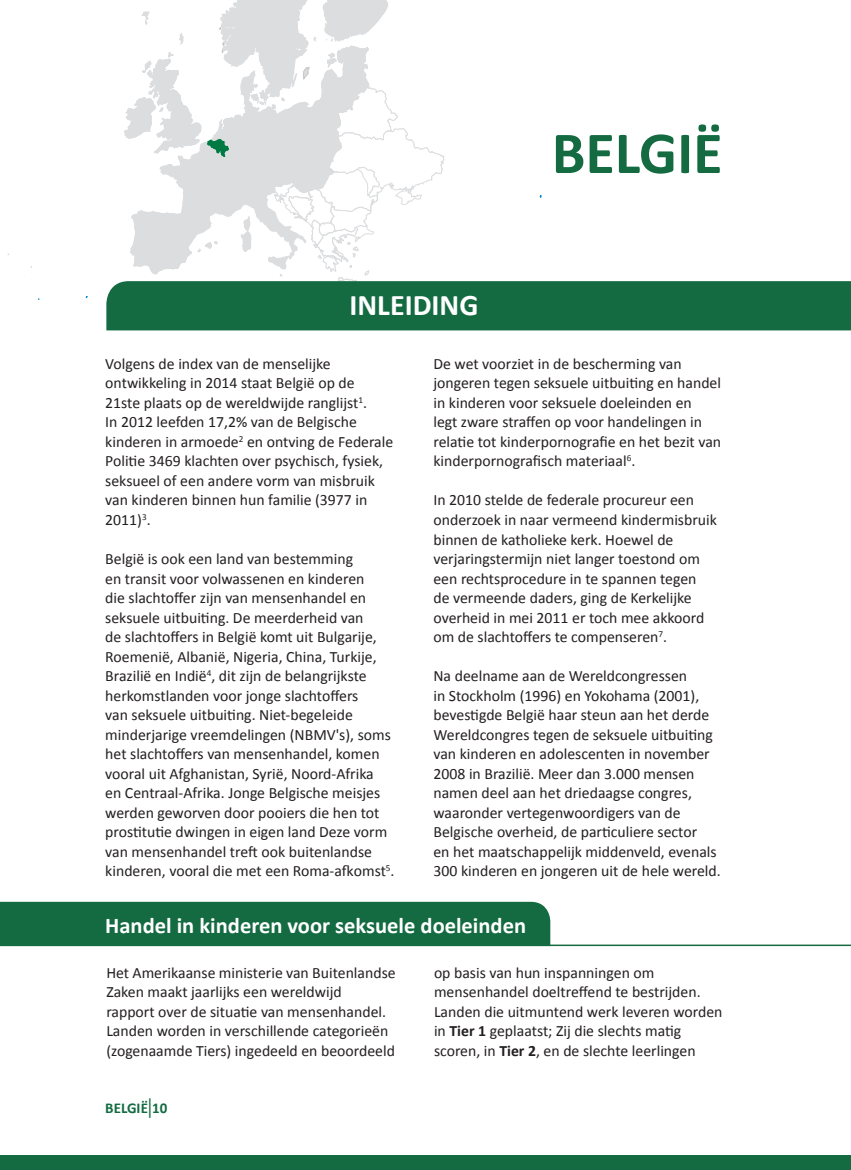
<style>
.page{position:relative;width:851px;height:1170px;background:#fff}
.page>*{position:absolute;margin:0;border:0;box-sizing:border-box;transform-origin:0 0}
.t1{font:700 60px "Calibri";color:#146b42}
.t2{font:700 30px "Calibri";color:#fff}
.Heading_2{font:700 22.5px "Calibri";color:#fff}
.t3{font:15.75px/19.5px "Calibri";color:#231f20}
.t4{font:700 15px "Calibri";color:#146b42}
.s1{font-weight:700}
.s2{font-family:"Myriad Cn Web";font-weight:400;font-size:19.5px}
</style>
<div class="page">
<div style="left:0;top:1154px;width:850px;height:15px;background:#146b42"></div>
<svg style="left:106px;top:0;width:744px;height:330px"></svg>
<div style="left:0;top:901px;width:550px;height:43px;background:#146b42"></div>
<hr style="left:0;top:944px;width:850px;height:2px;background:#146b42">
<p class="t2" style="left:349px;top:283px;width:130px">INLEIDING</p>
<p class="t1" style="left:551px;top:111px;width:172px">BELGIË</p>
<p class="t3" style="left:105px;top:354px;width:289px">Volgens de index van de menselijke ontwikkeling in 2014 staat België op de 21ste plaats op de wereldwijde ranglijst<sup>1</sup>.<br>In 2012 leefden 17,2% van de Belgische kinderen in armoede<sup>2</sup> en ontving de Federale Politie 3469 klachten over psychisch, fysiek, seksueel of een andere vorm van misbruik van kinderen binnen hun familie (3977 in 2011)<sup>3</sup>.</p>
<p class="t3" style="left:105px;top:549px;width:291px">België is ook een land van bestemming<br>en transit voor volwassenen en kinderen<br>die slachtoffer zijn van mensenhandel en seksuele uitbuiting. De meerderheid van<br>de slachtoffers in België komt uit Bulgarije, Roemenië, Albanië, Nigeria, China, Turkije, Brazilië en Indië<sup>4</sup>, dit zijn de belangrijkste herkomstlanden voor jonge slachtoffers<br>van seksuele uitbuiting. Niet-begeleide minderjarige vreemdelingen (NBMV's), soms het slachtoffers van mensenhandel, komen vooral uit Afghanistan, Syrië, Noord-Afrika<br>en Centraal-Afrika. Jonge Belgische meisjes werden geworven door pooiers die hen tot prostitutie dwingen in eigen land Deze vorm van mensenhandel treft ook buitenlandse kinderen, vooral die met een Roma-afkomst<sup>5</sup>.</p>
<p class="t3" style="left:433px;top:354px;width:289px">De wet voorziet in de bescherming van jongeren tegen seksuele uitbuiting en handel in kinderen voor seksuele doeleinden en<br>legt zware straffen op voor handelingen in relatie tot kinderpornografie en het bezit van kinderpornografisch materiaal<sup>6</sup>.</p>
<p class="t3" style="left:433px;top:490px;width:285px">In 2010 stelde de federale procureur een onderzoek in naar vermeend kindermisbruik binnen de katholieke kerk. Hoewel de verjaringstermijn niet langer toestond om een rechtsprocedure in te spannen tegen<br>de vermeende daders, ging de Kerkelijke overheid in mei 2011 er toch mee akkoord om de slachtoffers te compenseren<sup>7</sup>.</p>
<p class="t3" style="left:433px;top:666px;width:289px">Na deelname aan de Wereldcongressen<br>in Stockholm (1996) en Yokohama (2001), bevestigde België haar steun aan het derde Wereldcongres tegen de seksuele uitbuiting van kinderen en adolescenten in november 2008 in Brazilië. Meer dan 3.000 mensen namen deel aan het driedaagse congres, waaronder vertegenwoordigers van de Belgische overheid, de particuliere sector<br>en het maatschappelijk middenveld, evenals 300 kinderen en jongeren uit de hele wereld.</p>
<p class="Heading_2" style="left:105px;top:909px;width:422px">Handel in kinderen voor seksuele doeleinden</p>
<p class="t3" style="left:106px;top:962px;width:291px">Het Amerikaanse ministerie van Buitenlandse Zaken maakt jaarlijks een wereldwijd<br>rapport over de situatie van mensenhandel.<br>Landen worden in verschillende categorieën (zogenaamde Tiers) ingedeeld en beoordeeld</p>
<p class="t3" style="left:434px;top:962px;width:290px">op basis van hun inspanningen om mensenhandel doeltreffend te bestrijden.<br>Landen die uitmuntend werk leveren worden in <span class="s1">Tier 1</span> geplaatst; Zij die slechts matig scoren, in <span class="s1">Tier 2</span>, en de slechte leerlingen</p>
<p class="t4" style="left:105px;top:1097px;width:64px">BELGIË<span class="s2">|</span>10</p>
</div>
